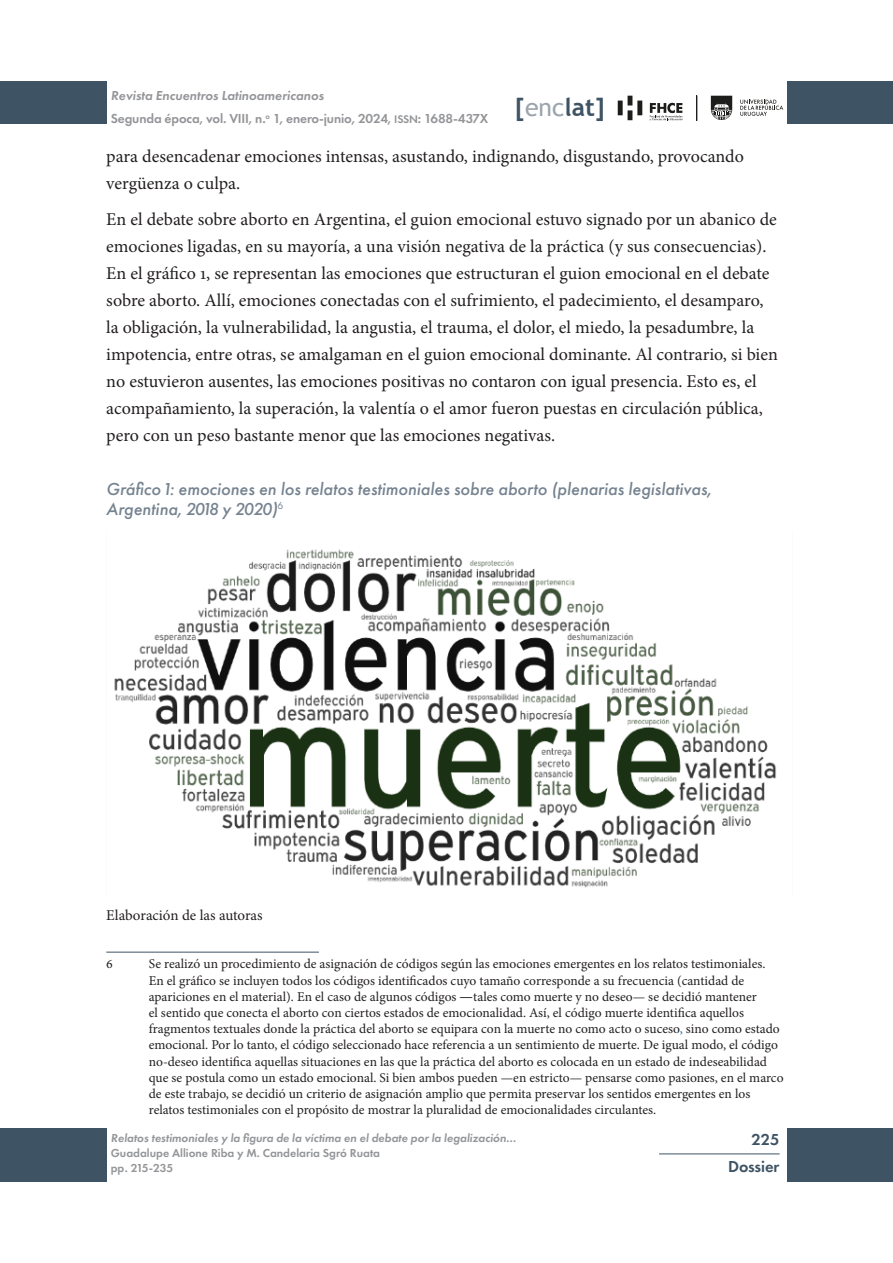
<style>
.page{position:relative;width:893px;height:1263px;background:#fff}
.page>*{position:absolute;margin:0;border:0;box-sizing:border-box;transform-origin:0 0}
.t1{font:700 24.9px "Trebuchet MS";color:#3e5364}
.UCE_cuerpo_de_texto{font:18px/27px "Minion Pro";color:#231f20}
.UCE_tit_gráficos_y_tablas{font:italic 500 18px/20.7px "Futura PT";color:#768390}
.t2{font:600 16.5px/26.8px "Futura PT";color:#3e5364;text-align:right}
.UCE_pie_de_gráficos_y_tablas{font:15px "Minion Pro";color:#231f20}
.UCE_nota_a_pie{font:13.5px/16.2px "Minion Pro";letter-spacing:-.005em;color:#231f20}
.t3{font:600 13.5px/23.2px "Futura PT";letter-spacing:-.01em;color:#939598}
.t4{font:italic 600 12px "Futura PT";color:#939598}
.t5{font:600 12px/15px "Futura PT";color:#939598}
.s1{font-style:italic}
.s2{font-family:"Futura PT Demi SC850";font-weight:400;font-size:11.55px}
.s3{font-weight:400;color:#9ba4ae}
.s4{font-family:"Cambria"}
.s5{color:#0070c0}
</style>
<div class="page">
<hr style="left:659px;top:1153px;width:121px;height:1px;background:#3e5364">
<svg style="left:618px;top:96px;width:24px;height:24px"></svg>
<svg style="left:650px;top:103px;width:33px;height:18px"></svg>
<svg style="left:740px;top:99px;width:43px;height:17px"></svg>
<svg style="left:711px;top:96px;width:21px;height:24px"></svg>
<svg style="left:697px;top:96px;width:1px;height:25px"></svg>
<div style="left:0;top:81px;width:107px;height:42px;background:#3e5364"></div>
<div style="left:0;top:1128px;width:107px;height:54px;background:#3e5364"></div>
<div style="left:787px;top:81px;width:106px;height:42px;background:#3e5364"></div>
<div style="left:787px;top:1128px;width:106px;height:54px;background:#3e5364"></div>
<img style="left:114px;top:549px;width:662px;height:339px">
<hr style="left:106px;top:952px;width:213px;height:1px;background:#3e5364">
<p class="t3" style="left:111px;top:84px;width:379px"><span class="s1">Revista Encuentros Latinoamericanos<br></span>Segunda época, vol. VIII, n.<sup>o</sup> 1, enero-junio, 2024, <span class="s2">ISSN</span>: 1688-437X</p>
<h1 class="t1" style="left:515px;top:91px;width:91px">[<span class="s3">enc</span>lat]</h1>
<p class="UCE_cuerpo_de_texto" style="left:106px;top:143px;width:639px">para desencadenar emociones intensas, asustando, indignando, disgustando, provocando vergüenza o culpa.</p>
<p class="UCE_cuerpo_de_texto" style="left:106px;top:206px;width:673px">En el debate sobre aborto en Argentina, el guion emocional estuvo signado por un abanico de emociones ligadas, en su mayoría, a una visión negativa de la práctica (y sus consecuencias).<br>En el gráfico 1, se representan las emociones que estructuran el guion emocional en el debate sobre aborto. Allí, emociones conectadas con el sufrimiento, el padecimiento, el desamparo, la obligación, la vulnerabilidad, la angustia, el trauma, el dolor, el miedo, la pesadumbre, la impotencia, entre otras, se amalgaman en el guion emocional dominante. Al contrario, si bien no estuvieron ausentes, las emociones positivas no contaron con igual presencia. Esto es, el acompañamiento, la superación, la valentía o el amor fueron puestas en circulación pública, pero con un peso bastante menor que las emociones negativas.</p>
<p class="UCE_tit_gráficos_y_tablas" style="left:106px;top:478px;width:607px">Gráfico 1: emociones en los relatos testimoniales sobre aborto (plenarias legislativas,<br>Argentina, 2018 y 2020)<sup>6</sup></p>
<p class="UCE_pie_de_gráficos_y_tablas" style="left:106px;top:905px;width:158px">Elaboración de las autoras</p>
<p class="UCE_nota_a_pie" style="left:106px;top:956px;width:8px">6</p>
<p class="UCE_nota_a_pie" style="left:149px;top:956px;width:636px">Se realizó un procedimiento de asignación de códigos según las emociones emergentes en los relatos testimoniales.<br>En el gráfico se incluyen todos los códigos identificados cuyo tamaño corresponde a su frecuencia (cantidad de apariciones en el material). En el caso de algunos códigos <span class="s4">—</span>tales como muerte y no deseo— se decidió mantener<br>el sentido que conecta el aborto con ciertos estados de emocionalidad. Así, el código muerte identifica aquellos fragmentos textuales donde la práctica del aborto se equipara con la muerte no como acto o suceso<span class="s5">,</span> sino como estado emocional. Por lo tanto, el código seleccionado hace referencia a un sentimiento de muerte. De igual modo, el código no-deseo identifica aquellas situaciones en las que la práctica del aborto es colocada en un estado de indeseabilidad que se postula como un estado emocional. Si bien ambos pueden —en estricto— pensarse como pasiones, en el marco de este trabajo, se decidió un criterio de asignación amplio que permita preservar los sentidos emergentes en los relatos testimoniales con el propósito de mostrar la pluralidad de emocionalidades circulantes.</p>
<p class="t4" style="left:111px;top:1130px;width:407px">Relatos testimoniales y la figura de la víctima en el debate por la legalización…</p>
<p class="t5" style="left:111px;top:1146px;width:271px">Guadalupe Allione Riba y M. Candelaria Sgró Ruata pp. 215-235</p>
<p class="t2" style="left:728px;top:1126px;width:53px">225<br>Dossier</p>
</div>
